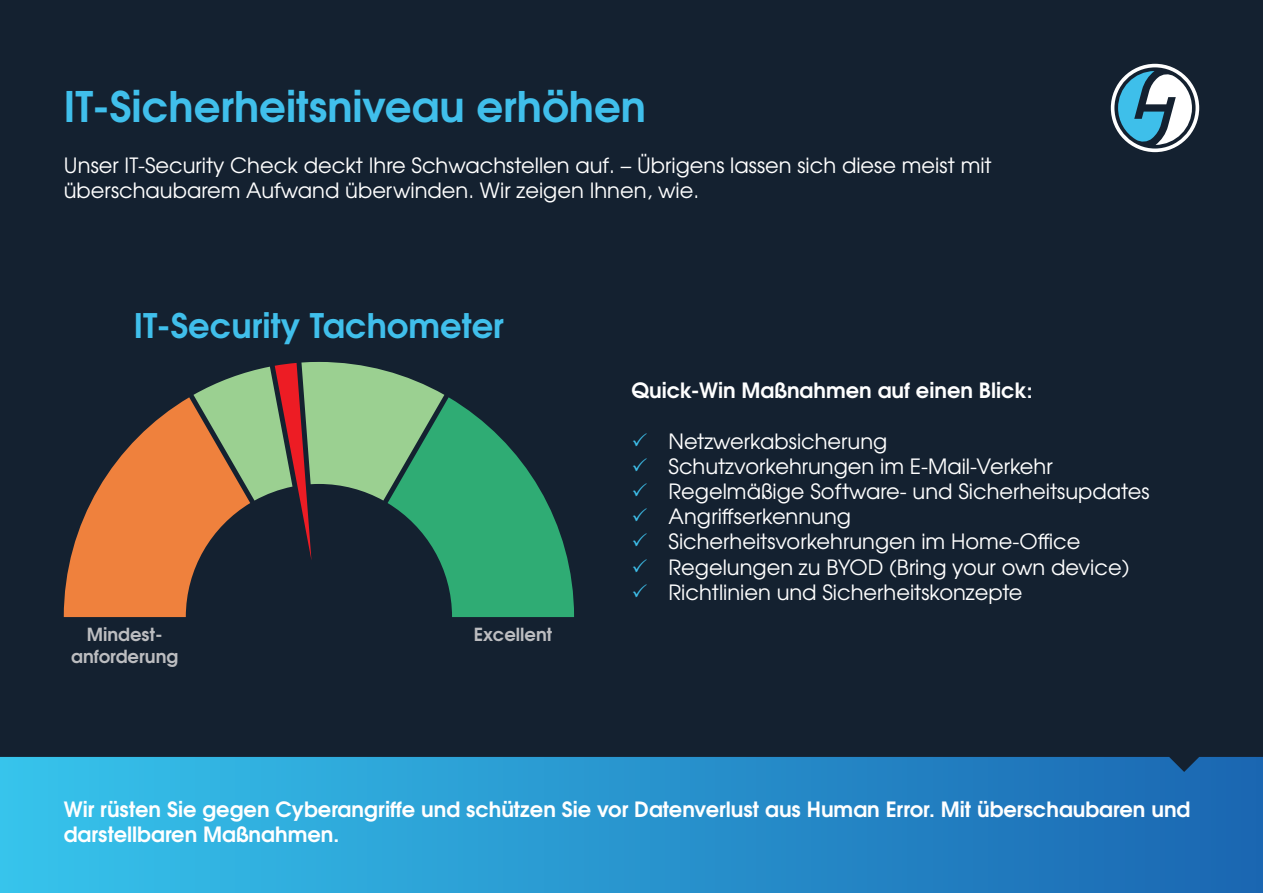
<style>
.page{position:relative;width:1263px;height:893px;background:#142130}
.page>*{position:absolute;margin:0;border:0;box-sizing:border-box;transform-origin:0 0}
.t1{font:700 42px "Te X Gyre Adventor";color:#40bfeb}
.t2{font:700 33.75px "Te X Gyre Adventor";color:#40bfeb}
.t3{font:21px/25.2px "Te X Gyre Adventor";color:#fff}
.t4{font:700 21px/25.2px "Te X Gyre Adventor";color:#fff}
.t5{font:700 18px/21.6px "Te X Gyre Adventor";color:#bcbdc0;text-align:center}
.s1{color:#3ebfea}
</style>
<div class="page">
<svg style="left:0;top:757px;width:1263px;height:136px;background:#2894ce"></svg>
<svg style="left:64px;top:362px;width:510px;height:255px"></svg>
<svg style="left:1111px;top:64px;width:88px;height:88px"></svg>
<h1 class="t1" style="left:64px;top:88px;width:584px">IT-Sicherheitsniveau erhöhen</h1>
<p class="t3" style="left:64px;top:153px;width:929px">Unser IT-Security Check deckt Ihre Schwachstellen auf. – Übrigens lassen sich diese meist mit überschaubarem Aufwand überwinden. Wir zeigen Ihnen, wie.</p>
<h2 class="t2" style="left:134px;top:311px;width:372px">IT-Security Tachometer</h2>
<p class="t5" style="left:71px;top:624px;width:109px">Mindest&shy;anforderung</p>
<p class="t5" style="left:474px;top:624px;width:80px">Excellent</p>
<p class="t4" style="left:631px;top:379px;width:403px">Quick-Win Maßnahmen auf einen Blick:</p>
<p class="t3" style="left:631px;top:430px;width:257px"><span class="s1">✓</span> Netzwerkabsicherung</p>
<p class="t3" style="left:631px;top:455px;width:423px"><span class="s1">✓</span> Schutzvorkehrungen im E-Mail-Verkehr</p>
<p class="t3" style="left:631px;top:480px;width:520px"><span class="s1">✓</span> Regelmäßige Software- und Sicherheitsupdates</p>
<p class="t3" style="left:631px;top:505px;width:221px"><span class="s1">✓</span> Angriffserkennung</p>
<p class="t3" style="left:631px;top:530px;width:450px"><span class="s1">✓</span> Sicherheitsvorkehrungen im Home-Office</p>
<p class="t3" style="left:631px;top:556px;width:499px"><span class="s1">✓</span> Regelungen zu BYOD (Bring your own device)</p>
<p class="t3" style="left:631px;top:581px;width:393px"><span class="s1">✓</span> Richtlinien und Sicherheitskonzepte</p>
<p class="t4" style="left:64px;top:797px;width:1128px">Wir rüsten Sie gegen Cyberangriffe und schützen Sie vor Datenverlust aus Human Error. Mit überschaubaren und darstellbaren Maßnahmen.</p>
</div>
